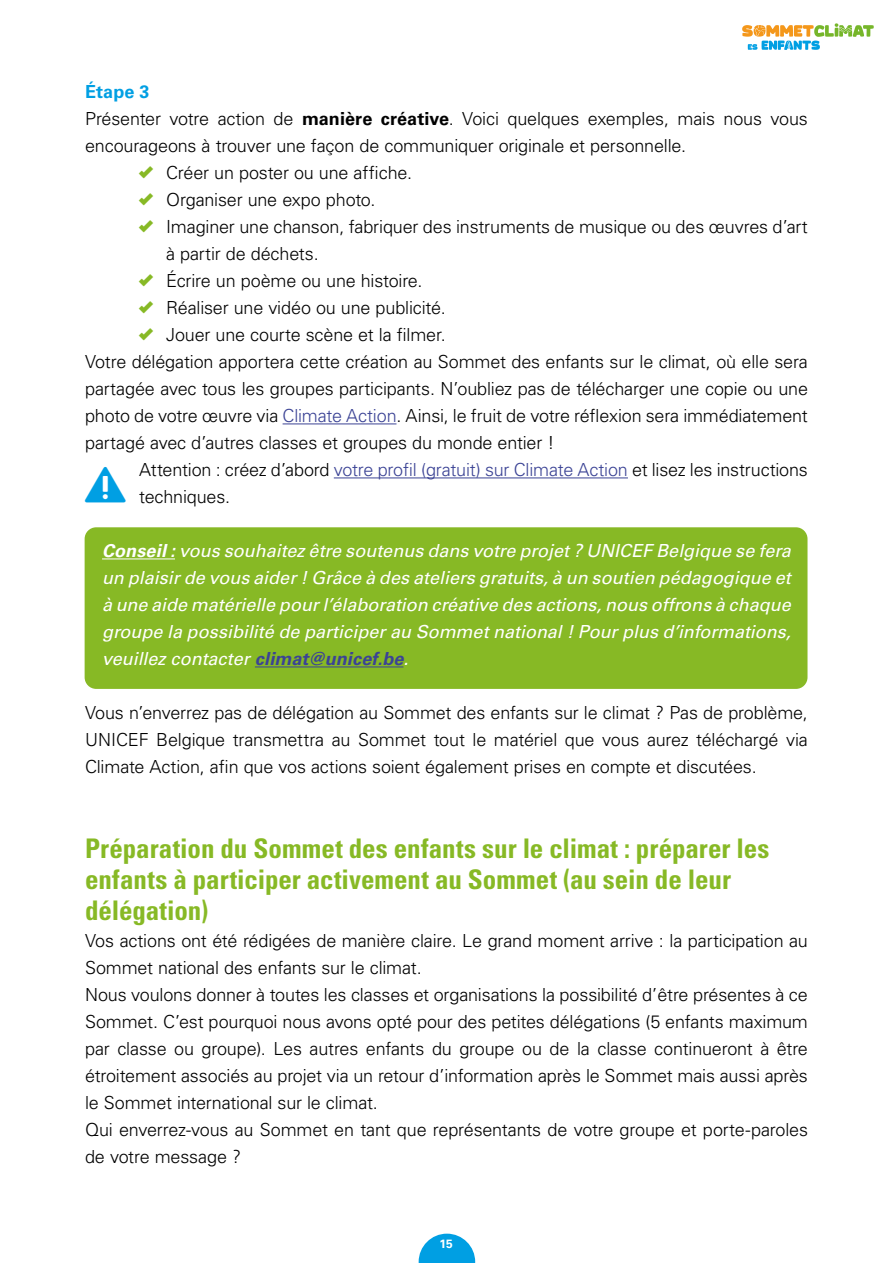
<style>
.page{position:relative;width:893px;height:1263px;background:#fff}
.page>*{position:absolute;margin:0;border:0;box-sizing:border-box;transform-origin:0 0}
.t1{font:700 condensed 27px/31px "Univers LT Std";color:#87b925}
.t2{font:300 18px/27px "Univers LT Std";letter-spacing:-.01em;color:#000;text-align:justify}
.t3{font:italic 18px/27px "Univers LT Std";letter-spacing:-.005em;color:#fff;text-align:justify}
.t4{font:700 18px "Univers LT Std";letter-spacing:.005em;color:#009fe3}
.t5{font:700 12px "Univers LT Std";color:#fff}
.s1{font-weight:700}
.s2{color:#3b4395}
.s3{font-weight:700;color:#3b4395}
</style>
<div class="page">
<svg style="left:742px;top:23px;width:132px;height:27px"></svg>
<div style="left:85px;top:527px;width:722px;height:162px;background:#87b925;border-radius:12px"></div>
<hr style="left:283px;top:423px;width:113px;height:1px;background:#3b4395">
<hr style="left:334px;top:477px;width:294px;height:1px;background:#3b4395">
<hr style="left:102px;top:558px;width:73px;height:1px;background:#fff">
<hr style="left:255px;top:666px;width:148px;height:1px;background:#3b4395">
<svg style="left:419px;top:1233px;width:56px;height:30px"></svg>
<p class="t4" style="left:85px;top:81px;width:66px">Étape 3</p>
<p class="t2" style="left:85px;top:105px;width:724px">Présenter votre action de <span class="s1">manière créative</span>. Voici quelques exemples, mais nous vous</p>
<p class="t2" style="left:85px;top:132px;width:603px">encourageons à trouver une façon de communiquer originale et personnelle.</p>
<p class="t2" style="left:166px;top:159px;width:248px">Créer un poster ou une affiche.</p>
<p class="t2" style="left:166px;top:186px;width:211px">Organiser une expo photo.</p>
<p class="t2" style="left:166px;top:213px;width:643px">Imaginer une chanson, fabriquer des instruments de musique ou des œuvres d’art</p>
<p class="t2" style="left:166px;top:240px;width:154px">à partir de déchets.</p>
<p class="t2" style="left:166px;top:267px;width:258px">Écrire un poème ou une histoire.</p>
<p class="t2" style="left:166px;top:294px;width:281px">Réaliser une vidéo ou une publicité.</p>
<p class="t2" style="left:166px;top:321px;width:281px">Jouer une courte scène et la filmer.</p>
<p class="t2" style="left:85px;top:348px;width:724px">Votre délégation apportera cette création au Sommet des enfants sur le climat, où elle sera</p>
<p class="t2" style="left:85px;top:375px;width:724px">partagée avec tous les groupes participants. N’oubliez pas de télécharger une copie ou une</p>
<p class="t2" style="left:85px;top:402px;width:724px">photo de votre œuvre via <span class="s2">Climate Action</span>. Ainsi, le fruit de votre réflexion sera immédiatement</p>
<p class="t2" style="left:85px;top:429px;width:471px">partagé avec d’autres classes et groupes du monde entier !</p>
<p class="t2" style="left:139px;top:456px;width:670px">Attention : créez d’abord <span class="s2">votre profil (gratuit) sur Climate Action</span> et lisez les instructions</p>
<p class="t2" style="left:139px;top:483px;width:93px">techniques.</p>
<p class="t3" style="left:102px;top:537px;width:690px"><span class="s1">Conseil :</span> vous souhaitez être soutenus dans votre projet ? UNICEF Belgique se fera un plaisir de vous aider ! Grâce à des ateliers gratuits, à un soutien pédagogique et à une aide matérielle pour l’élaboration créative des actions, nous offrons à chaque groupe la possibilité de participer au Sommet national ! Pour plus d’informations, veuillez contacter <span class="s3">climat@unicef.be</span>.</p>
<p class="t2" style="left:85px;top:699px;width:724px">Vous n’enverrez pas de délégation au Sommet des enfants sur le climat ? Pas de problème, UNICEF Belgique transmettra au Sommet tout le matériel que vous aurez téléchargé via Climate Action, afin que vos actions soient également prises en compte et discutées.</p>
<h1 class="t1" style="left:85px;top:833px;width:686px">Préparation du Sommet des enfants sur le climat : préparer les enfants à participer activement au Sommet (au sein de leur délégation)</h1>
<p class="t2" style="left:85px;top:927px;width:724px;text-align:left">Vos actions ont été rédigées de manière claire. Le grand moment arrive : la participation au Sommet national des enfants sur le climat.<br>Nous voulons donner à toutes les classes et organisations la possibilité d’être présentes à ce Sommet. C’est pourquoi nous avons opté pour des petites délégations (5 enfants maximum par classe ou groupe). Les autres enfants du groupe ou de la classe continueront à être étroitement associés au projet via un retour d’information après le Sommet mais aussi après le Sommet international sur le climat.<br>Qui enverrez-vous au Sommet en tant que représentants de votre groupe et porte-paroles de votre message ?</p>
<p class="t5" style="left:439px;top:1237px;width:15px">15</p>
</div>
